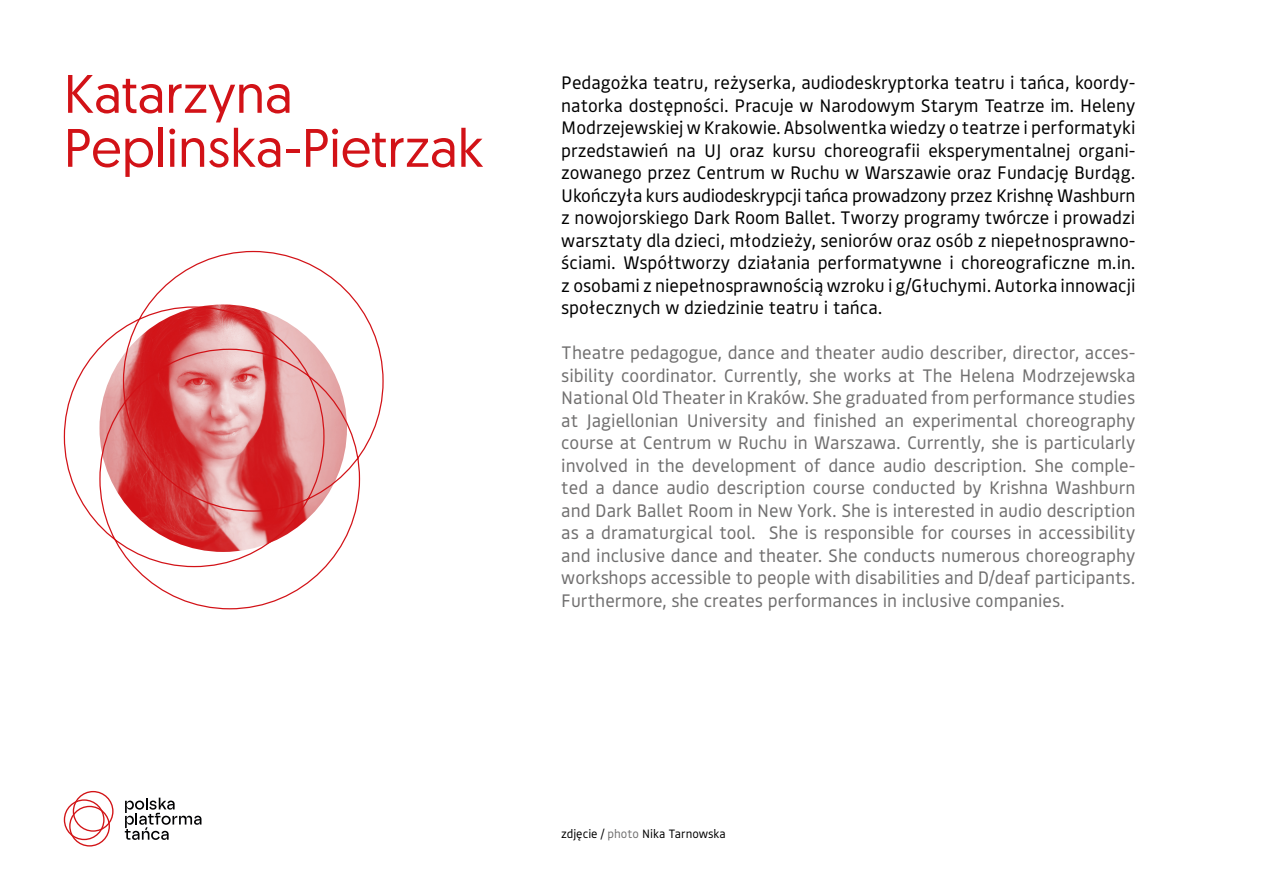
<style>
.page{position:relative;width:1263px;height:893px;background:#fff}
.page>*{position:absolute;margin:0;border:0;box-sizing:border-box;transform-origin:0 0}
.t1{font:54px "Geomanist";color:#d21217}
.t2{font:18px/22.5px "Bould";color:#706f6f;text-align:justify}
.t3{font:18px/22.5px "Bould";color:#000;text-align:justify}
.t4{font:12px "Bould";color:#000}
.s1{color:#706f6f}
</style>
<div class="page">
<svg style="left:63px;top:250px;width:321px;height:360px"></svg>
<svg style="left:125px;top:798px;width:76px;height:42px"></svg>
<svg style="left:64px;top:791px;width:50px;height:55px"></svg>
<p class="t1" style="left:64px;top:59px;width:230px">Katarzyna</p>
<p class="t1" style="left:64px;top:113px;width:421px">Peplinska-Pietrzak</p>
<p class="t3" style="left:561px;top:71px;width:576px">Pedagożka teatru, reżyserka, audiodeskryptorka teatru i tańca, koordy&shy;natorka dostępności. Pracuje w Narodowym Starym Teatrze im. Heleny Modrzejewskiej w Krakowie. Absolwentka wiedzy o teatrze i performatyki przedstawień na UJ oraz kursu choreografii eksperymentalnej organi&shy;zowanego przez Centrum w Ruchu w Warszawie oraz Fundację Burdąg.<br>Ukończyła kurs audiodeskrypcji tańca prowadzony przez Krishnę Washburn z nowojorskiego Dark Room Ballet. Tworzy programy twórcze i prowadzi warsztaty dla dzieci, młodzieży, seniorów oraz osób z niepełnosprawno&shy;ściami. Współtworzy działania performatywne i choreograficzne m.in. z osobami z niepełnosprawnością wzroku i g/Głuchymi. Autorka innowacji społecznych w dziedzinie teatru i tańca.</p>
<p class="t2" style="left:561px;top:341px;width:576px">Theatre pedagogue, dance and theater audio describer, director, acces&shy;sibility coordinator. Currently, she works at The Helena Modrzejewska National Old Theater in Kraków. She graduated from performance studies at Jagiellonian University and finished an experimental choreography course at Centrum w Ruchu in Warszawa. Currently, she is particularly involved in the development of dance audio description. She comple&shy;ted a dance audio description course conducted by Krishna Washburn and Dark Ballet Room in New York. She is interested in audio description as a dramaturgical tool. She is responsible for courses in accessibility and inclusive dance and theater. She conducts numerous choreography workshops accessible to people with disabilities and D/deaf participants.<br>Furthermore, she creates performances in inclusive companies.</p>
<p class="t4" style="left:561px;top:826px;width:166px">zdjęcie / <span class="s1">photo</span> Nika Tarnowska</p>
</div>
